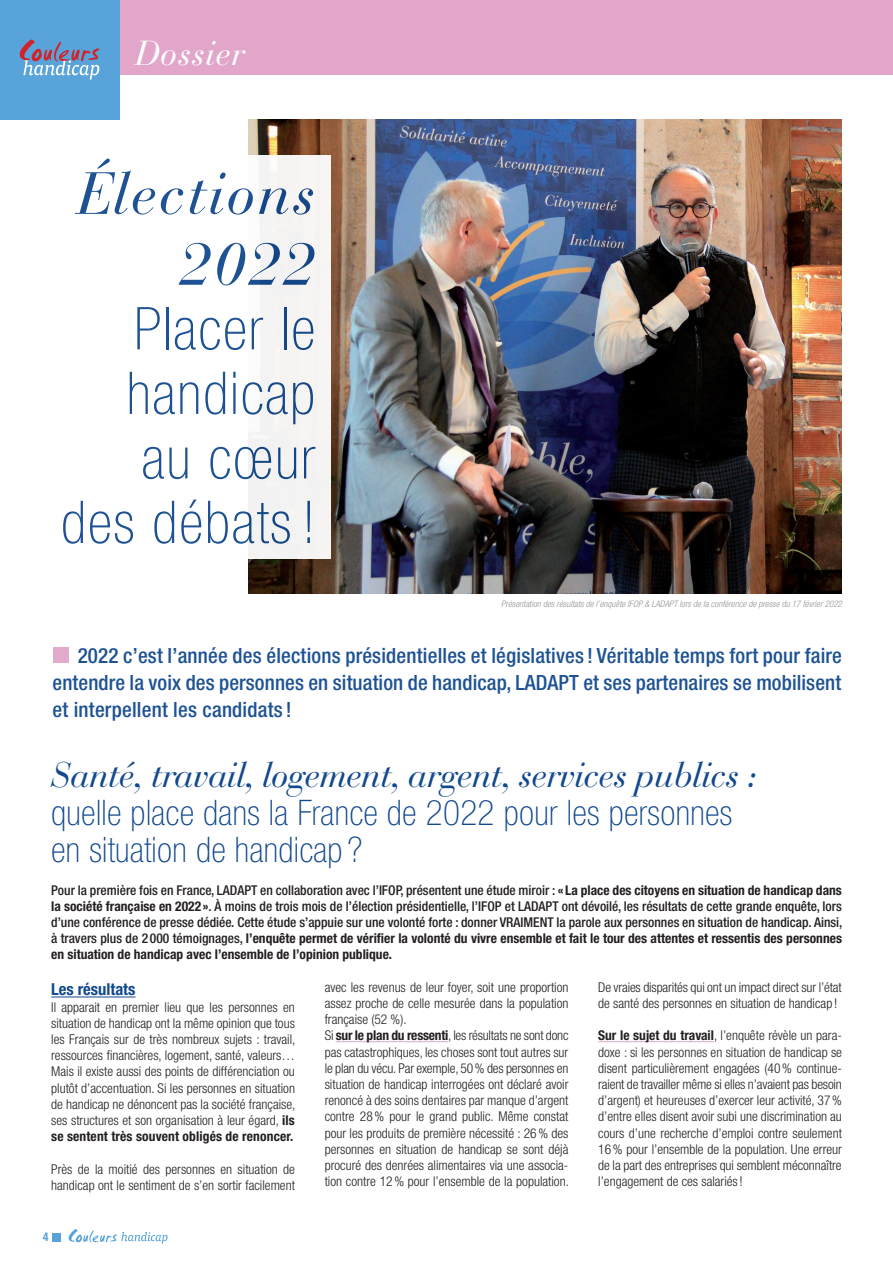
<style>
.page{position:relative;width:893px;height:1263px;background:#fff}
.page>*{position:absolute;margin:0;border:0;box-sizing:border-box;transform-origin:0 0}
.t1{font:100 condensed 59.1px/64.5px "Helvetica Neue LT Std";letter-spacing:.03em;color:#12498d;text-align:right}
.t2{font:italic 59.1px/70.8px "Bauer Bodoni Std";letter-spacing:.03em;color:#12498d;text-align:right}
.t3{font:100 condensed 35.25px "Helvetica Neue LT Std";letter-spacing:.01em;color:#12498d}
.t4{font:italic 35.25px "Bauer Bodoni Std";letter-spacing:-.02em;color:#12498d}
.t5{font:italic 34.5px "Bauer Bodoni Std";letter-spacing:.01em;color:#fff}
.t6{font:500 condensed 21px/27px "Helvetica Neue LT Std";letter-spacing:.01em;color:#12498d;text-align:justify}
.t7{font:700 condensed 16.5px "Helvetica Neue LT Std";color:#12498d}
.t8{font:300 condensed 13.5px/16.2px "Helvetica Neue LT Std";color:#231f20;text-align:justify}
.t9{font:500 condensed 13.5px/16.2px "Helvetica Neue LT Std";color:#231f20;text-align:justify}
.t10{font:700 condensed 12px "Helvetica Neue LT Std";color:#58a4da}
.t11{font:italic 300 condensed 9px "Helvetica Neue LT Std";color:#939598}
.s1{font-weight:700}
</style>
<div class="page">
<svg style="left:69px;top:1229px;width:99px;height:15px"></svg>
<div style="left:53px;top:1233px;width:8px;height:8px;background:#58a4da"></div>
<img style="left:248px;top:120px;width:594px;height:474px">
<hr style="left:51px;top:996px;width:84px;height:1px;background:#12498d">
<hr style="left:336px;top:1041px;width:112px;height:1px;background:#e2a6ca">
<hr style="left:598px;top:1041px;width:116px;height:1px;background:#e2a6ca">
<div style="left:119px;top:0;width:774px;height:75px;background:#e2a6ca"></div>
<div style="left:0;top:0;width:119px;height:119px;background:#58a4da"></div>
<svg style="left:20px;top:39px;width:79px;height:41px"></svg>
<div style="left:33px;top:155px;width:298px;height:404px;background:#fff"></div>
<div style="left:53px;top:647px;width:15px;height:16px;background:#e2a6ca"></div>
<p class="t5" style="left:135px;top:32px;width:111px">Dossier</p>
<h1 class="t2" style="left:77px;top:159px;width:240px">Élections<br>2022</h1>
<h1 class="t1" style="left:61px;top:296px;width:256px">Placer le handicap<br>au cœur des débats !</h1>
<p class="t11" style="left:501px;top:599px;width:342px">Présentation des résultats de l’enquête IFOP &amp; LADAPT lors de la conférence de presse du 17 février 2022</p>
<h3 class="t6" style="left:53px;top:641px;width:791px;text-indent:25px">2022 c’est l’année des élections présidentielles et législatives ! Véritable temps fort pour faire entendre la voix des personnes en situation de handicap, LADAPT et ses partenaires se mobilisent et interpellent les candidats !</h3>
<p class="t4" style="left:51px;top:754px;width:707px">Santé, travail, logement, argent, services publics :</p>
<p class="t3" style="left:51px;top:792px;width:682px">quelle place dans la France de 2022 pour les personnes</p>
<p class="t3" style="left:51px;top:830px;width:313px">en situation de handicap ?</p>
<p class="t9" style="left:51px;top:881px;width:793px">Pour la première fois en France, LADAPT en collaboration avec l’IFOP, présentent une étude miroir : <span class="s1">« La place des citoyens en situation de handicap dans la société française en 2022 »</span>. À moins de trois mois de l’élection présidentielle, l’IFOP et LADAPT ont dévoilé, les résultats de cette grande enquête, lors d’une conférence de presse dédiée. Cette étude s’appuie sur une volonté forte : donner VRAIMENT la parole aux personnes en situation de handicap. Ainsi, à travers plus de 2 000 témoignages, <span class="s1">l’enquête permet de vérifier la volonté du vivre ensemble et fait le tour des attentes et ressentis des personnes en situation de handicap avec l’ensemble de l’opinion publique.</span></p>
<p class="t7" style="left:51px;top:979px;width:86px">Les résultats</p>
<p class="t8" style="left:51px;top:998px;width:246px">Il apparait en premier lieu que les personnes en situation de handicap ont la même opinion que tous les Français sur de très nombreux sujets : travail, ressources financières, logement, santé, valeurs… Mais il existe aussi des points de différenciation ou plutôt d’accentuation. Si les personnes en situation de handicap ne dénoncent pas la société française, ses structures et son organisation à leur égard, <span class="s1">ils se sentent très souvent obligés de renoncer.</span></p>
<p class="t8" style="left:51px;top:1160px;width:245px">Près de la moitié des personnes en situation de handicap ont le sentiment de s’en sortir facilement</p>
<p class="t8" style="left:598px;top:979px;width:245px">De vraies disparités qui ont un impact direct sur l’état de santé des personnes en situation de handicap !</p>
<p class="t8" style="left:598px;top:1027px;width:245px"><span class="s1">Sur le sujet du travail</span>, l’enquête révèle un para&shy;doxe : si les personnes en situation de handicap se disent particulièrement engagées (40% continue&shy;raient de travailler même si elles n’avaient pas besoin d’argent) et heureuses d’exercer leur activité, 37% d’entre elles disent avoir subi une discrimination au cours d’une recherche d’emploi contre seulement 16% pour l’ensemble de la population. Une erreur de la part des entreprises qui semblent méconnaître l’engagement de ces salariés!</p>
<p class="t8" style="left:325px;top:979px;width:245px">avec les revenus de leur foyer, soit une proportion assez proche de celle mesurée dans la population française (52 %).</p>
<p class="t8" style="left:325px;top:1027px;width:246px">Si <span class="s1">sur le plan du ressenti</span>, les résultats ne sont donc pas catastrophiques, les choses sont tout autres sur le plan du vécu. Par exemple, 50% des personnes en situation de handicap interrogées ont déclaré avoir renoncé à des soins dentaires par manque d’argent contre 28% pour le grand public. Même constat pour les produits de première nécessité : 26% des personnes en situation de handicap se sont déjà procuré des denrées alimentaires via une associa&shy;tion contre 12% pour l’ensemble de la population.</p>
<p class="t10" style="left:43px;top:1230px;width:7px">4</p>
</div>
